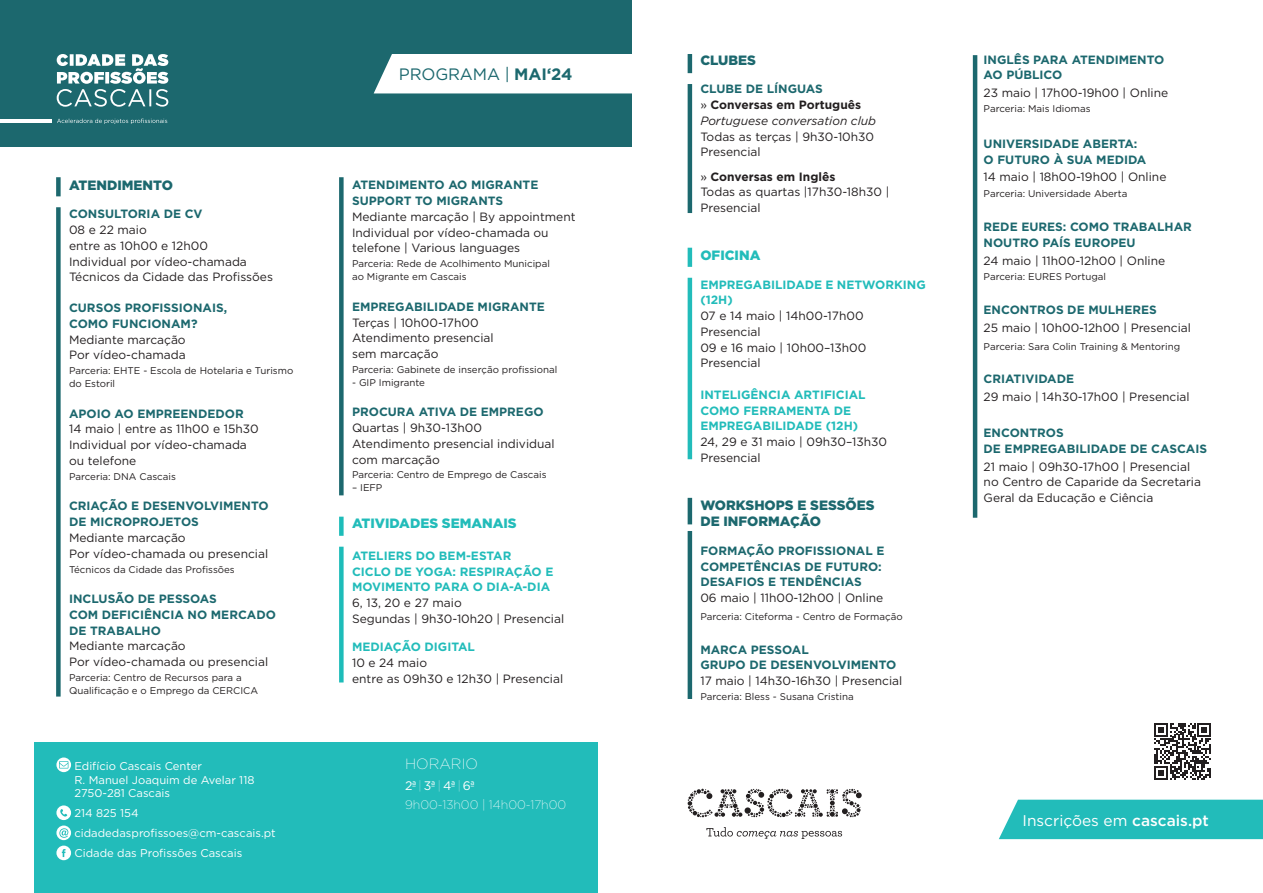
<style>
.page{position:relative;width:1263px;height:893px;background:#fff}
.page>*{position:absolute;margin:0;border:0;box-sizing:border-box;transform-origin:0 0}
.t1{font:16.5px "Gotham";letter-spacing:-.01em;color:#1c686e}
.t2{font:15.52px "Gotham";color:#fff}
.t3{font:200 14.85px "Gotham";color:#fff}
.TITULO_PRINCIPAL_ESC{font:900 13.5px/16.5px "Gotham";color:#1c686e}
.PARCERIA{font:900 13.5px "Gotham";color:#22bcba}
.TEXTO{font:900 13.5px "Gotham";color:#1c686e}
.TITULO_PRINCIPAL_CLR{font:900 13.5px "Gotham";color:#22bcba}
.t4{font:200 12.38px "Gotham";color:#fff}
.t5{font:12.38px "Gotham";letter-spacing:-.06em;color:#fff}
.TEXTO-2{font:12px/15.8px "Gotham";color:#231f20}
.TIT_ATIVIDADE_ESC{font:700 12px/15.8px "Gotham";color:#1c686e}
.PARCERIA-2{font:12px/15.8px "Gotham";color:#231f20}
.TIT_ATIVIDADE_CLR{font:700 12px/15.8px "Gotham";color:#22bcba}
.PARCERIA-3{font:700 12px/15.8px "Gotham";color:#1c686e}
.TEXTO-3{font:italic 12px/15.8px "Gotham";color:#231f20}
.TIT_ATIVIDADE_CLR-2{font:700 12px "Gotham";color:#1c686e}
.TEXTO-4{font:700 12px "Gotham";color:#231f20}
.TEXTO-5{font:700 12px "Gotham";color:#22bcba}
.t6{font:11.25px/13.5px "Gotham";color:#fff}
.PARCERIA-4{font:9.75px/12.8px "Gotham";color:#231f20}
.s1{font-weight:700}
.s2{font-weight:100}
.s3{font-style:normal}
.s4{font-weight:700;font-style:normal}
.s5{font-weight:400}
.s6{font-weight:400;color:#231f20}
.s7{font-weight:500}
</style>
<div class="page">
<div style="left:0;top:0;width:631px;height:146px;background:#1c686e"></div>
<div style="left:374px;top:54px;width:257px;height:39px;background:#fff"></div>
<svg style="left:57px;top:119px;width:110px;height:5px"></svg>
<hr style="left:0;top:120px;width:51px;height:3px;background:#fff">
<svg style="left:57px;top:54px;width:111px;height:53px"></svg>
<div style="left:34px;top:742px;width:563px;height:151px;background:#22bcba"></div>
<svg style="left:56px;top:757px;width:15px;height:15px"></svg>
<svg style="left:56px;top:805px;width:15px;height:35px"></svg>
<svg style="left:56px;top:846px;width:15px;height:14px"></svg>
<div style="left:56px;top:207px;width:5px;height:490px;background:#1c686e"></div>
<div style="left:56px;top:177px;width:5px;height:19px;background:#1c686e"></div>
<div style="left:339px;top:177px;width:5px;height:318px;background:#1c686e"></div>
<div style="left:339px;top:547px;width:5px;height:135px;background:#1dbcb9"></div>
<div style="left:339px;top:517px;width:5px;height:19px;background:#1dbcb9"></div>
<div style="left:999px;top:800px;width:264px;height:39px;background:#22bcba"></div>
<svg style="left:706px;top:827px;width:136px;height:12px"></svg>
<svg style="left:688px;top:789px;width:174px;height:28px"></svg>
<svg style="left:1154px;top:723px;width:57px;height:57px"></svg>
<hr style="left:688px;top:278px;width:4px;height:181px;background:#22bcba">
<hr style="left:688px;top:248px;width:4px;height:19px;background:#22bcba">
<hr style="left:973px;top:55px;width:4px;height:463px;background:#1c686e">
<hr style="left:688px;top:84px;width:4px;height:129px;background:#1c686e">
<hr style="left:688px;top:54px;width:4px;height:19px;background:#1c686e">
<hr style="left:688px;top:531px;width:4px;height:168px;background:#1c686e">
<hr style="left:688px;top:498px;width:4px;height:26px;background:#1c686e">
<p class="TEXTO" style="left:69px;top:176px;width:105px">ATENDIMENTO</p>
<p class="TIT_ATIVIDADE_CLR-2" style="left:69px;top:206px;width:135px">CONSULTORIA DE CV</p>
<p class="TEXTO-2" style="left:69px;top:222px;width:179px">08 e 22 maio<br>entre as 10h00 e 12h00<br>Individual por vídeo-chamada</p>
<p class="TEXTO-2" style="left:69px;top:269px;width:205px">Técnicos da Cidade das Profissões</p>
<p class="TIT_ATIVIDADE_ESC" style="left:69px;top:300px;width:160px">CURSOS PROFISSIONAIS,<br>COMO FUNCIONAM?</p>
<p class="TEXTO-2" style="left:69px;top:331px;width:118px">Mediante marcação<br>Por vídeo-chamada</p>
<p class="PARCERIA-4" style="left:69px;top:364px;width:226px">Parceria: EHTE - Escola de Hotelaria e Turismo do Estoril</p>
<p class="TIT_ATIVIDADE_ESC" style="left:69px;top:405px;width:176px">APOIO AO EMPREENDEDOR</p>
<p class="TEXTO-2" style="left:69px;top:421px;width:191px">14 maio | entre as 11h00 e 15h30</p>
<p class="TEXTO-2" style="left:69px;top:437px;width:179px">Individual por vídeo-chamada ou telefone</p>
<p class="PARCERIA-4" style="left:69px;top:470px;width:108px">Parceria: DNA Cascais</p>
<p class="TIT_ATIVIDADE_ESC" style="left:69px;top:498px;width:201px">CRIAÇÃO E DESENVOLVIMENTO<br>DE MICROPROJETOS</p>
<p class="TEXTO-2" style="left:69px;top:529px;width:201px">Mediante marcação<br>Por vídeo-chamada ou presencial</p>
<p class="PARCERIA-4" style="left:69px;top:562px;width:167px">Técnicos da Cidade das Profissões</p>
<p class="TIT_ATIVIDADE_ESC" style="left:69px;top:591px;width:208px">INCLUSÃO DE PESSOAS<br>COM DEFICIÊNCIA NO MERCADO<br>DE TRABALHO</p>
<p class="TEXTO-2" style="left:69px;top:638px;width:201px">Mediante marcação<br>Por vídeo-chamada ou presencial</p>
<p class="PARCERIA-4" style="left:69px;top:671px;width:191px">Parceria: Centro de Recursos para a<br>Qualificação e o Emprego da CERCICA</p>
<p class="t6" style="left:74px;top:759px;width:181px">Edifício Cascais Center<br>R. Manuel Joaquim de Avelar 118<br>2750-281 Cascais</p>
<p class="t6" style="left:74px;top:806px;width:66px">214 825 154</p>
<p class="t6" style="left:74px;top:826px;width:203px">cidadedasprofissoes@cm-cascais.pt</p>
<p class="t6" style="left:74px;top:846px;width:169px">Cidade das Profissões Cascais</p>
<p class="t1" style="left:399px;top:64px;width:175px">PROGRAMA | <span class="s1">MAI‘24</span></p>
<p class="TIT_ATIVIDADE_ESC" style="left:352px;top:177px;width:188px">ATENDIMENTO AO MIGRANTE<br>SUPPORT TO MIGRANTS</p>
<p class="TEXTO-2" style="left:352px;top:209px;width:225px">Mediante marcação | By appointment</p>
<p class="TEXTO-2" style="left:352px;top:224px;width:198px">Individual por vídeo-chamada ou telefone | Various languages</p>
<p class="PARCERIA-4" style="left:352px;top:257px;width:199px">Parceria: Rede de Acolhimento Municipal ao Migrante em Cascais</p>
<p class="TIT_ATIVIDADE_ESC" style="left:352px;top:299px;width:194px">EMPREGABILIDADE MIGRANTE</p>
<p class="TEXTO-2" style="left:352px;top:314px;width:128px">Terças | 10h00-17h00</p>
<p class="TEXTO-2" style="left:352px;top:330px;width:143px">Atendimento presencial sem marcação</p>
<p class="PARCERIA-4" style="left:352px;top:363px;width:207px">Parceria: Gabinete de inserção profissional</p>
<p class="PARCERIA-4" style="left:352px;top:376px;width:74px">- GIP Imigrante</p>
<p class="TIT_ATIVIDADE_ESC" style="left:352px;top:404px;width:193px">PROCURA ATIVA DE EMPREGO</p>
<p class="TEXTO-2" style="left:352px;top:420px;width:131px">Quartas | 9h30-13h00</p>
<p class="TEXTO-2" style="left:352px;top:435px;width:204px">Atendimento presencial individual com marcação</p>
<p class="PARCERIA-4" style="left:352px;top:468px;width:196px">Parceria: Centro de Emprego de Cascais</p>
<p class="PARCERIA-4" style="left:352px;top:481px;width:32px">– IEFP</p>
<p class="PARCERIA" style="left:352px;top:514px;width:166px">ATIVIDADES SEMANAIS</p>
<p class="TIT_ATIVIDADE_CLR" style="left:352px;top:548px;width:161px">ATELIERS DO BEM-ESTAR</p>
<p class="TIT_ATIVIDADE_CLR" style="left:352px;top:563px;width:203px">CICLO DE YOGA: RESPIRAÇÃO E<br>MOVIMENTO PARA O DIA-A-DIA</p>
<p class="TEXTO-2" style="left:352px;top:595px;width:111px">6, 13, 20 e 27 maio</p>
<p class="TEXTO-2" style="left:352px;top:610px;width:214px">Segundas | 9h30-10h20 | Presencial</p>
<p class="TEXTO-5" style="left:352px;top:639px;width:124px">MEDIAÇÃO DIGITAL</p>
<p class="TEXTO-2" style="left:352px;top:655px;width:213px">10 e 24 maio<br>entre as 09h30 e 12h30 | Presencial</p>
<p class="t3" style="left:405px;top:755px;width:74px">HORARIO</p>
<p class="t5" style="left:405px;top:778px;width:71px">2ª <span class="s2">|</span> 3ª <span class="s2">|</span> 4ª <span class="s2">|</span> 6ª</p>
<p class="t4" style="left:405px;top:797px;width:163px">9h00-13h00 | 14h00-17h00</p>
<p class="TEXTO" style="left:700px;top:51px;width:57px">CLUBES</p>
<p class="TIT_ATIVIDADE_CLR-2" style="left:700px;top:81px;width:124px">CLUBE DE LÍNGUAS</p>
<p class="TEXTO-3" style="left:700px;top:97px;width:177px"><span class="s3">»</span> <span class="s4">Conversas em Português<br></span>Portuguese conversation club</p>
<p class="TEXTO-2" style="left:700px;top:128px;width:175px">Todas as terças | 9h30-10h30<br>Presencial</p>
<p class="TEXTO-4" style="left:700px;top:168px;width:137px"><span class="s5">»</span> Conversas em Inglês</p>
<p class="TEXTO-2" style="left:700px;top:184px;width:190px">Todas as quartas |17h30-18h30 |<br>Presencial</p>
<p class="TITULO_PRINCIPAL_CLR" style="left:700px;top:246px;width:62px">OFICINA</p>
<p class="TIT_ATIVIDADE_CLR" style="left:700px;top:276px;width:227px">EMPREGABILIDADE E NETWORKING (12H)</p>
<p class="TEXTO-2" style="left:700px;top:308px;width:165px">07 e 14 maio | 14h00-17h00<br>Presencial</p>
<p class="TEXTO-2" style="left:700px;top:339px;width:168px">09 e 16 maio | 10h00–13h00</p>
<p class="TEXTO-2" style="left:700px;top:355px;width:62px">Presencial</p>
<p class="TIT_ATIVIDADE_CLR" style="left:700px;top:387px;width:188px">INTELIGÊNCIA ARTIFICIAL<br>COMO FERRAMENTA DE<br>EMPREGABILIDADE (12H)<br><span class="s6">24, 29 e 31 maio | 09h30–13h30<br>Presencial</span></p>
<p class="TITULO_PRINCIPAL_ESC" style="left:700px;top:497px;width:176px">WORKSHOPS E SESSÕES<br>DE INFORMAÇÃO</p>
<p class="TIT_ATIVIDADE_ESC" style="left:700px;top:543px;width:185px">FORMAÇÃO PROFISSIONAL E<br>COMPETÊNCIAS DE FUTURO:<br>DESAFIOS E TENDÊNCIAS</p>
<p class="TEXTO-2" style="left:700px;top:590px;width:184px">06 maio | 11h00-12h00 | Online</p>
<p class="PARCERIA-4" style="left:700px;top:610px;width:204px">Parceria: Citeforma - Centro de Formação</p>
<p class="PARCERIA-3" style="left:700px;top:641px;width:197px">MARCA PESSOAL<br>GRUPO DE DESENVOLVIMENTO</p>
<p class="TEXTO-2" style="left:700px;top:673px;width:203px">17 maio | 14h30-16h30 | Presencial</p>
<p class="PARCERIA-4" style="left:700px;top:690px;width:155px">Parceria: Bless - Susana Cristina</p>
<p class="PARCERIA-3" style="left:983px;top:51px;width:182px">INGLÊS PARA ATENDIMENTO<br>AO PÚBLICO</p>
<p class="PARCERIA-2" style="left:983px;top:85px;width:186px">23 maio | 17h00-19h00 | Online</p>
<p class="PARCERIA-4" style="left:983px;top:102px;width:108px">Parceria: Mais Idiomas</p>
<p class="PARCERIA-3" style="left:983px;top:136px;width:164px">UNIVERSIDADE ABERTA:<br>O FUTURO À SUA MEDIDA</p>
<p class="PARCERIA-2" style="left:983px;top:169px;width:184px">14 maio | 18h00-19h00 | Online</p>
<p class="PARCERIA-4" style="left:983px;top:187px;width:145px">Parceria: Universidade Aberta</p>
<p class="TIT_ATIVIDADE_ESC" style="left:983px;top:219px;width:210px">REDE EURES: COMO TRABALHAR<br>NOUTRO PAÍS EUROPEU</p>
<p class="PARCERIA-2" style="left:983px;top:252px;width:183px">24 maio | 11h00-12h00 | Online</p>
<p class="PARCERIA-4" style="left:983px;top:270px;width:124px">Parceria: EURES Portugal</p>
<p class="TIT_ATIVIDADE_ESC" style="left:983px;top:302px;width:175px">ENCONTROS DE MULHERES</p>
<p class="PARCERIA-2" style="left:983px;top:319px;width:209px">25 maio | 10h00-12h00 | Presencial</p>
<p class="PARCERIA-4" style="left:983px;top:340px;width:198px">Parceria: Sara Colin Training &amp; Mentoring</p>
<p class="TIT_ATIVIDADE_ESC" style="left:983px;top:371px;width:92px">CRIATIVIDADE</p>
<p class="PARCERIA-2" style="left:983px;top:389px;width:208px">29 maio | 14h30-17h00 | Presencial</p>
<p class="PARCERIA-3" style="left:983px;top:425px;width:225px">ENCONTROS<br>DE EMPREGABILIDADE DE CASCAIS</p>
<p class="PARCERIA-2" style="left:983px;top:458px;width:219px">21 maio | 09h30-17h00 | Presencial no Centro de Caparide da Secretaria<br>Geral da Educação e Ciência</p>
<p class="t2" style="left:1022px;top:810px;width:188px">Inscrições em <span class="s7">cascais.pt</span></p>
</div>
